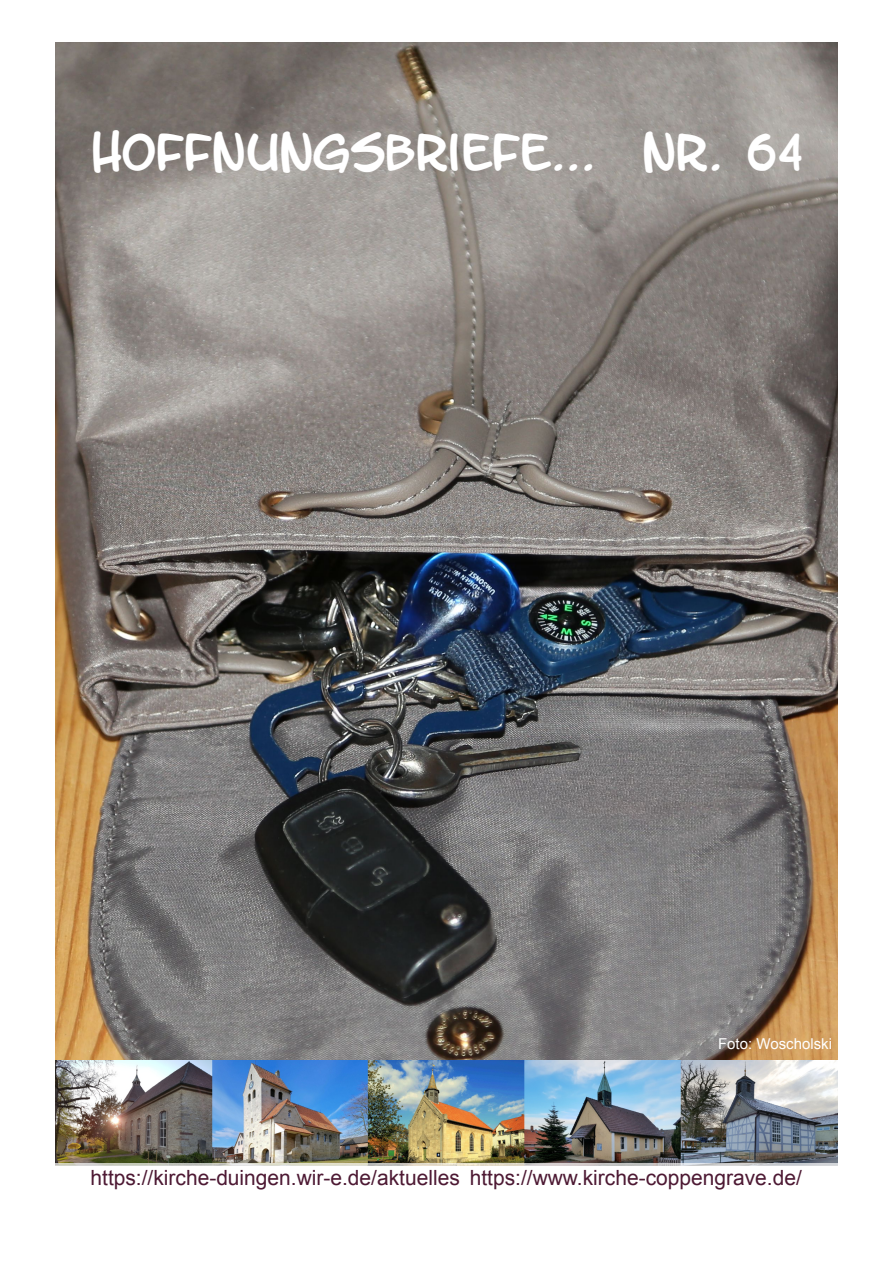
<style>
.page{position:relative;width:893px;height:1263px;background:#fff}
.page>*{position:absolute;margin:0;border:0;box-sizing:border-box;transform-origin:0 0}
.t1{font:43.5px "Letter O Matic";color:#fff}
.t2{font:21px "Arial";color:#4d1933}
.t3{font:15px "Arial";color:#fff}
</style>
<div class="page">
<img style="left:55px;top:43px;width:783px;height:1120px">
<h1 class="t1" style="left:91px;top:136px;width:712px">Hoffnungsbriefe... Nr. 64</h1>
<p class="t3" style="left:718px;top:1035px;width:115px">Foto: Woscholski</p>
<p class="t2" style="left:91px;top:1166px;width:713px">https://kirche-duingen.wir-e.de/aktuelles https://www.kirche-coppengrave.de/</p>
</div>
